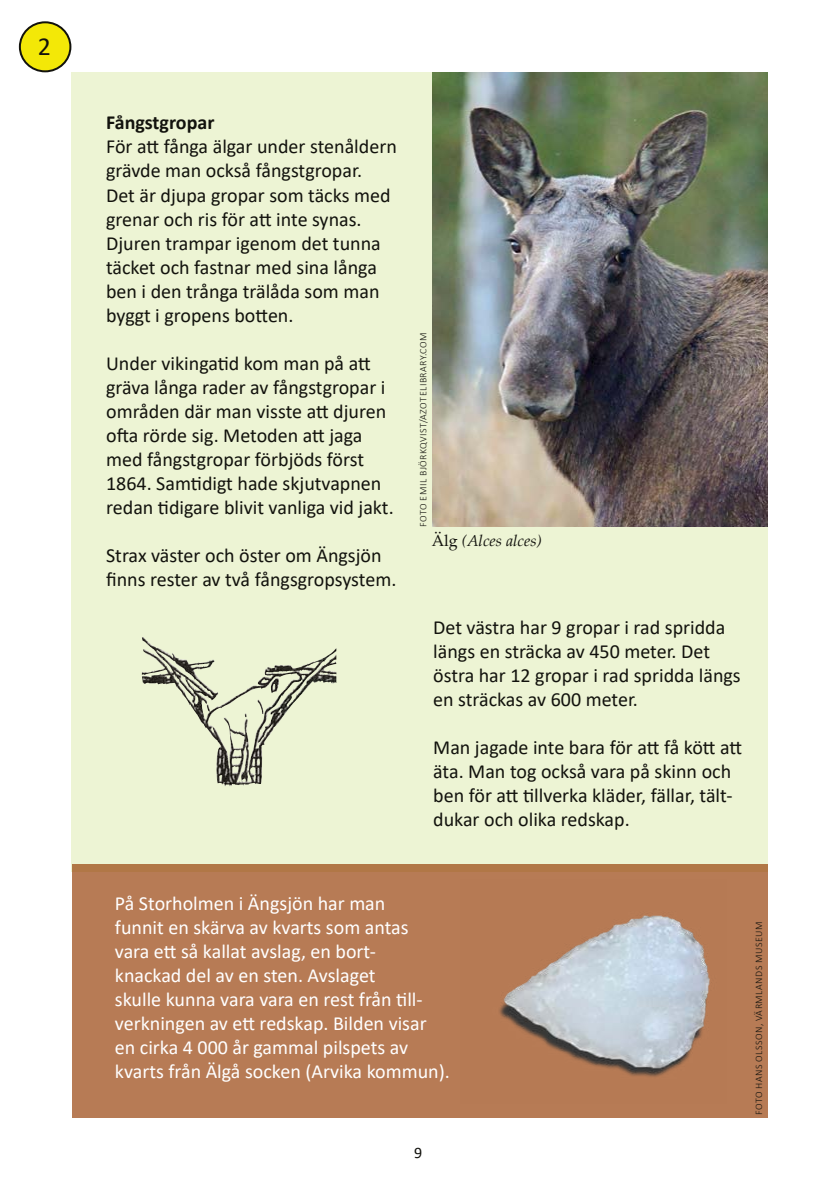
<style>
.page{position:relative;width:840px;height:1191px;background:#fff}
.page>*{position:absolute;margin:0;border:0;box-sizing:border-box;transform-origin:0 0}
.Nummercirkelnummer{font:26px "Calibri";color:#12120d}
.Brödtext{font:20px/24px "Calibri";color:#12120d}
.Brödtext-2{font:20px/24px "Calibri";color:#fff}
.Underrubrik{font:700 20px "Calibri";color:#12120d}
.Bildtext{font:italic 16px "Palatino Linotype";color:#12120d}
.t1{font:16px "Calibri";color:#12120d}
.Fotograf{font:300 10px "Calibri";letter-spacing:.05em;color:#12120d}
.s1{font-style:normal}
</style>
<div class="page">
<div style="left:71px;top:72px;width:696px;height:800px;background:#edf4d4"></div>
<img style="left:432px;top:72px;width:335px;height:455px">
<div style="left:20px;top:22px;width:50px;height:49px;background:#f3e807;border-radius:50%"></div>
<div style="left:19px;top:21px;width:52px;height:51px;border:2px solid #12120d;border-radius:50%"></div>
<img style="left:142px;top:637px;width:194px;height:149px">
<div style="left:72px;top:864px;width:695px;height:254px;background:#b77b55"></div>
<img style="left:499px;top:915px;width:211px;height:162px">
<p class="Nummercirkelnummer" style="left:38px;top:29px;width:15px">2</p>
<p class="Underrubrik" style="left:106px;top:109px;width:110px">Fångstgropar</p>
<p class="Brödtext" style="left:106px;top:134px;width:292px">För att fånga älgar under stenåldern grävde man också fångstgropar.<br>Det är djupa gropar som täcks med grenar och ris för att inte synas.<br>Djuren trampar igenom det tunna täcket och fastnar med sina långa ben i den trånga trälåda som man byggt i gropens botten.</p>
<p class="Brödtext" style="left:106px;top:350px;width:289px">Under vikingatid kom man på att gräva långa rader av fångstgropar i områden där man visste att djuren ofta rörde sig. Metoden att jaga med fångstgropar förbjöds först 1864. Samtidigt hade skjutvapnen redan tidigare blivit vanliga vid jakt.</p>
<p class="Brödtext" style="left:106px;top:542px;width:291px">Strax väster och öster om Ängsjön finns rester av två fångsgropsystem.</p>
<p class="Fotograf" style="left:416px;top:526px;width:196px;rotate:-90deg">FOTO EMIL BJÖRKQVIST/AZOTELIBRARY.COM</p>
<p class="Bildtext" style="left:431px;top:529px;width:112px"><span class="s1">Älg</span> (Alces alces)</p>
<p class="Brödtext" style="left:433px;top:614px;width:309px">Det västra har 9 gropar i rad spridda längs en sträcka av 450 meter. Det östra har 12 gropar i rad spridda längs en sträckas av 600 meter.</p>
<p class="Brödtext" style="left:433px;top:734px;width:310px">Man jagade inte bara för att få kött att äta. Man tog också vara på skinn och ben för att tillverka kläder, fällar, tält&shy;dukar och olika redskap.</p>
<p class="Brödtext-2" style="left:115px;top:890px;width:336px">På Storholmen i Ängsjön har man<br>funnit en skärva av kvarts som antas<br>vara ett så kallat avslag, en bort-<br>knackad del av en sten. Avslaget<br>skulle kunna vara vara en rest från till&shy;verkningen av ett redskap. Bilden visar en cirka 4 000 år gammal pilspets av kvarts från Älgå socken (Arvika kommun).</p>
<p class="t1" style="left:414px;top:1141px;width:10px">9</p>
<p class="Fotograf" style="left:752px;top:1114px;width:195px;rotate:-90deg">FOTO HANS OLSSON, VÄRMLANDS MUSEUM</p>
</div>
